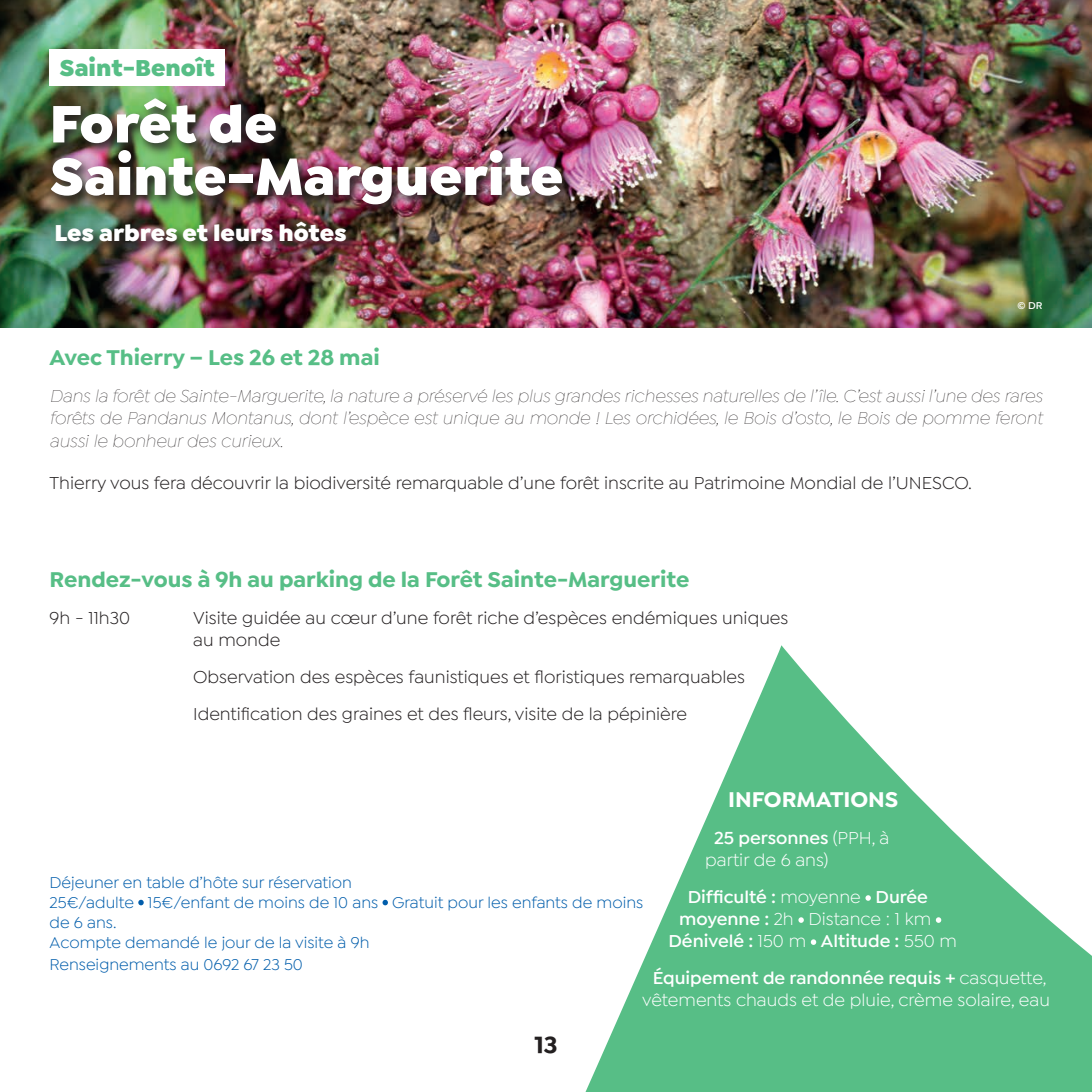
<style>
.page{position:relative;width:1092px;height:1092px;background:#fff}
.page>*{position:absolute;margin:0;border:0;box-sizing:border-box;transform-origin:0 0}
.t1{font:900 56px/52.5px "Isidora Sans";color:#fff}
.t2{font:900 24.5px "Isidora Sans";letter-spacing:-.005em;color:#fff}
.t3{font:900 24.5px "Isidora Sans";color:#57be86}
.t4{font:700 24.5px "Isidora Sans";color:#231f20}
.t5{font:700 22.75px "Isidora Sans";color:#57be86}
.t6{font:700 22.75px "Isidora Sans";color:#fff}
.t7{font:18.38px/22.1px "Isidora Sans";color:#231f20}
.t8{font:italic 100 18.38px/22.1px "Isidora Sans";color:#231f20;text-align:justify}
.t9{font:18.38px/22.1px "Isidora Sans";color:#fff}
.t10{font:600 18.38px "Isidora Sans";color:#fff}
.t11{font:16.62px/19.9px "Isidora Sans";color:#015dab}
.t12{font:600 10.5px "Isidora Sans";color:#fff}
.s1{font-weight:600}
.s2{font-weight:400}
</style>
<div class="page">
<img style="left:0;top:0;width:1091px;height:327px">
<svg style="left:586px;top:645px;width:505px;height:446px;fill:#57be86"></svg>
<svg style="left:865px;top:895px;width:5px;height:5px"></svg>
<svg style="left:798px;top:917px;width:5px;height:5px"></svg>
<svg style="left:935px;top:917px;width:6px;height:5px"></svg>
<svg style="left:810px;top:939px;width:6px;height:5px"></svg>
<svg style="left:138px;top:899px;width:6px;height:6px"></svg>
<svg style="left:382px;top:899px;width:6px;height:6px"></svg>
<img style="left:47px;top:94px;width:529px;height:125px">
<div style="left:50px;top:50px;width:175px;height:36px;background:#fff"></div>
<img style="left:52px;top:218px;width:308px;height:37px">
<h2 class="t3" style="left:60px;top:52px;width:157px">Saint-Benoît</h2>
<h1 class="t1" style="left:50px;top:97px;width:515px">Forêt de<br>Sainte-Marguerite</h1>
<h2 class="t2" style="left:55px;top:217px;width:294px">Les arbres et leurs hôtes</h2>
<p class="t12" style="left:1017px;top:299px;width:26px">© DR</p>
<p class="t5" style="left:50px;top:344px;width:332px">Avec Thierry – Les 26 et 28 mai</p>
<p class="t8" style="left:50px;top:385px;width:994px">Dans la forêt de Sainte-Marguerite, la nature a préservé les plus grandes richesses naturelles de l’île. C’est aussi l’une des rares forêts de Pandanus Montanus, dont l’espèce est unique au monde ! Les orchidées, le Bois d’osto, le Bois de pomme feront aussi le bonheur des curieux.</p>
<p class="t7" style="left:50px;top:471px;width:923px">Thierry vous fera découvrir la biodiversité remarquable d’une forêt inscrite au Patrimoine Mondial de l’UNESCO.</p>
<p class="t5" style="left:50px;top:565px;width:641px">Rendez-vous à 9h au parking de la Forêt Sainte-Marguerite</p>
<p class="t7" style="left:50px;top:607px;width:82px">9h - 11h30</p>
<p class="t7" style="left:193px;top:607px;width:596px">Visite guidée au cœur d’une forêt riche d’espèces endémiques uniques au monde</p>
<p class="t7" style="left:193px;top:658px;width:553px;line-height:36.9px">Observation des espèces faunistiques et floristiques remarquables<br>Identification des graines et des fleurs, visite de la pépinière</p>
<p class="t6" style="left:728px;top:785px;width:172px">INFORMATIONS</p>
<p class="t9" style="left:705px;top:827px;width:186px;text-indent:9px"><span class="s1">25 personnes</span> (PPH, à partir de 6 ans)</p>
<p class="t10" style="left:687px;top:886px;width:241px">Difficulté : <span class="s2">moyenne</span> Durée</p>
<p class="t9" style="left:679px;top:908px;width:253px"><span class="s1">moyenne :</span> 2h Distance : 1 km</p>
<p class="t10" style="left:668px;top:930px;width:290px">Dénivelé : <span class="s2">150 m</span> Altitude : <span class="s2">550 m</span></p>
<p class="t9" style="left:642px;top:967px;width:409px;text-align:center"><span class="s1">Équipement de randonnée requis +</span> casquette, vêtements chauds et de pluie, crème solaire, eau</p>
<p class="t11" style="left:50px;top:872px;width:595px">Déjeuner en table d’hôte sur réservation<br>25€/adulte 15€/enfant de moins de 10 ans Gratuit pour les enfants de moins de 6 ans.<br>Acompte demandé le jour de la visite à 9h</p>
<p class="t11" style="left:50px;top:954px;width:255px">Renseignements au 0692 67 23 50</p>
<h2 class="t4" style="left:534px;top:1029px;width:25px">13</h2>
</div>
